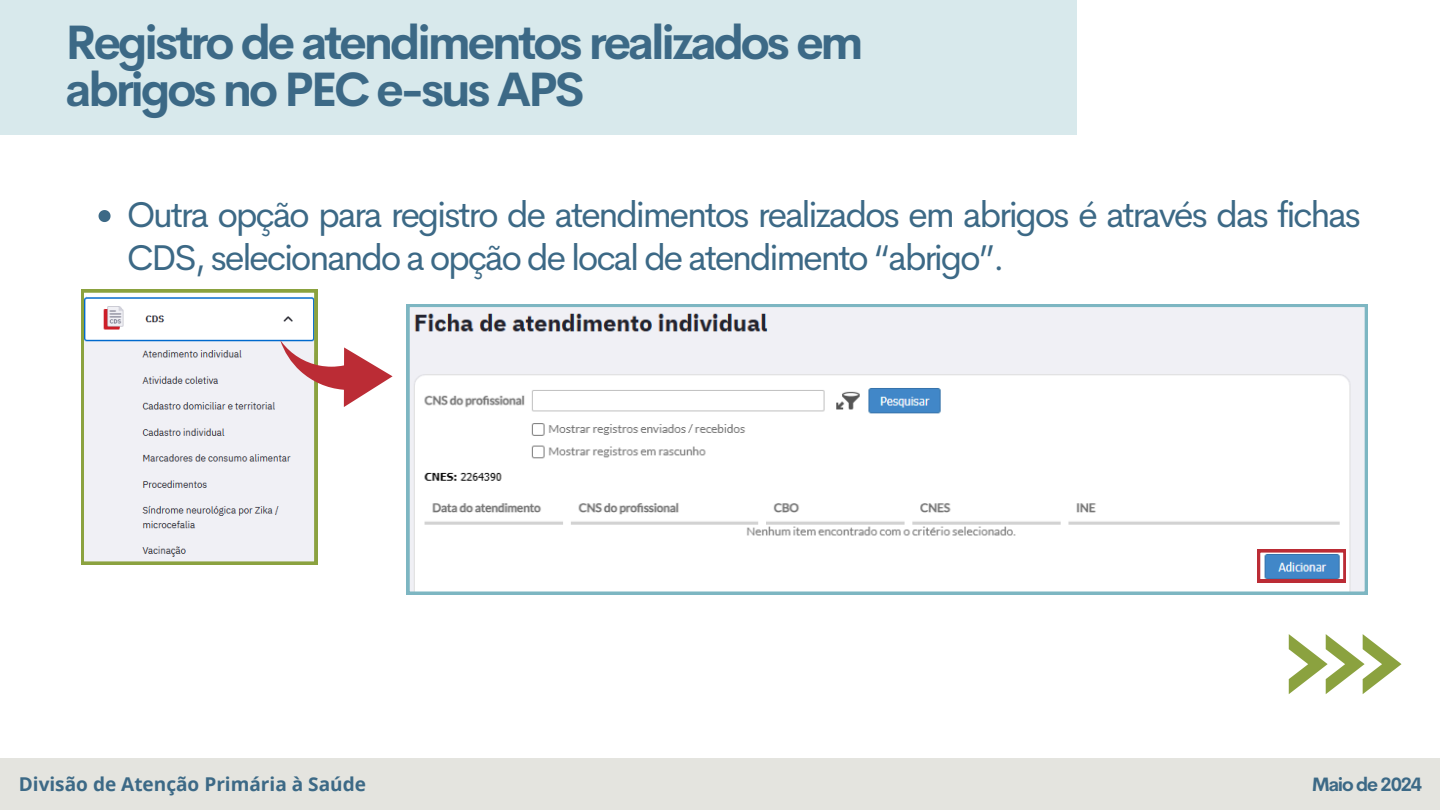
<style>
.page{position:relative;width:1440px;height:810px;background:#fff}
.page>*{position:absolute;margin:0;border:0;box-sizing:border-box;transform-origin:0 0}
.t1{font:700 47.3px/47.2px "Cerebri Sans";letter-spacing:-.065em;color:#3c6986}
.t2{font:36px/42.8px "Cerebri Sans";letter-spacing:-.065em;color:#3c6986}
.t3{font:700 19px "Open Sans";color:#3c6986}
.t4{font:700 19px "Cerebri Sans";letter-spacing:-.065em;color:#3c6986}
</style>
<div class="page">
<div style="left:0;top:0;width:1076px;height:135px;background:#d8e9ec"></div>
<div style="left:0;top:758px;width:1440px;height:52px;background:#e4e4df"></div>
<svg style="left:407px;top:304px;width:961px;height:291px"></svg>
<svg style="left:1257px;top:550px;width:89px;height:32px;background:#7c84ad"></svg>
<svg style="left:1289px;top:634px;width:113px;height:60px"></svg>
<svg style="left:81px;top:290px;width:236px;height:274px"></svg>
<svg style="left:280px;top:340px;width:113px;height:67px"></svg>
<svg style="left:99px;top:210px;width:12px;height:12px"></svg>
<p class="t1" style="left:66px;top:18px;width:800px">Registro de atendimentos realizados em abrigos no PEC e-sus APS</p>
<p class="t2" style="left:127px;top:193px;width:1236px">Outra opção para registro de atendimentos realizados em abrigos é através das fichas<br>CDS, selecionando a opção de local de atendimento “abrigo”.</p>
<p class="t3" style="left:19px;top:771px;width:349px">Divisão de Atenção Primária à Saúde</p>
<p class="t4" style="left:1312px;top:772px;width:112px">Maio de 2024</p>
</div>
